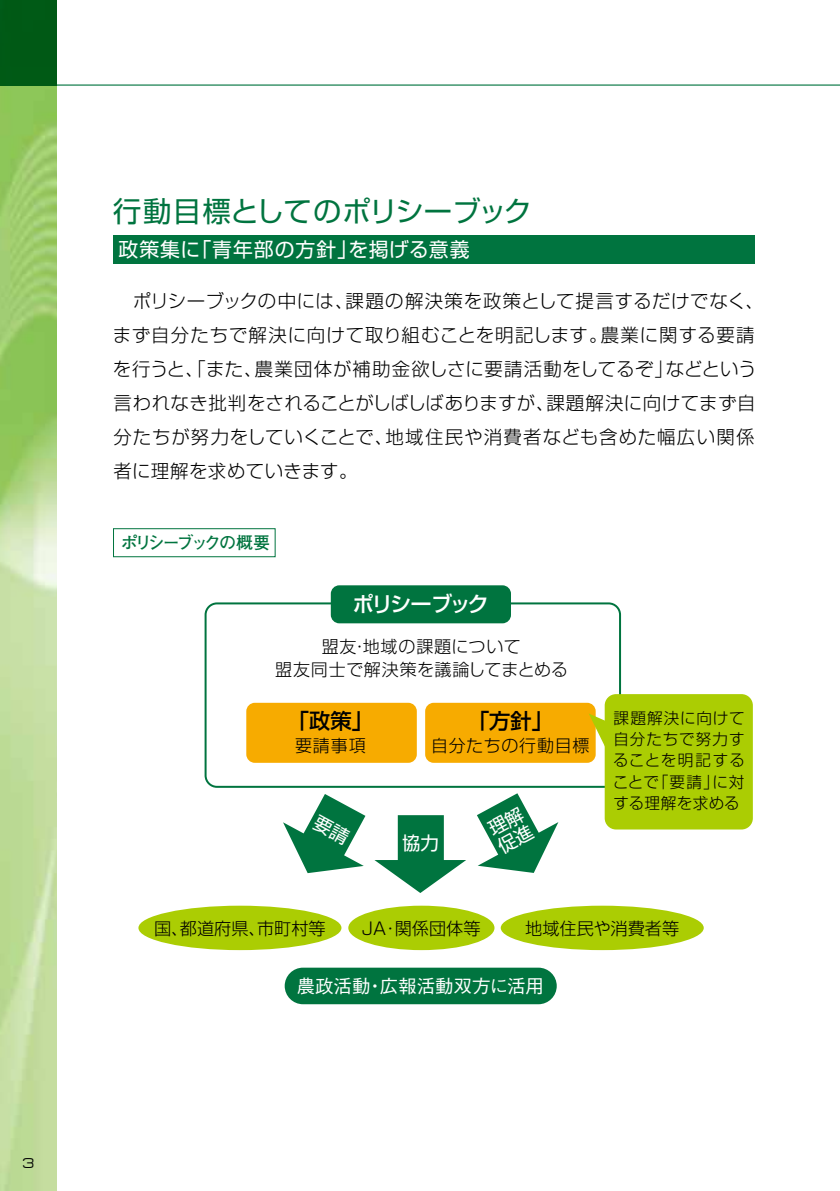
<style>
.page{position:relative;width:840px;height:1191px;background:#fff}
.page>*{position:absolute;margin:0;border:0;box-sizing:border-box;transform-origin:0 0}
.t1{font:28.4px "Shin Go Pro";color:#00743f}
.t2{font:500 21.2px "Shin Go Pro";color:#000}
.t3{font:500 21.2px "Shin Go Pro";letter-spacing:-.12em;color:#fff}
.t4{font:19.8px "Shin Go Pro";letter-spacing:.05em;color:#fff}
.t5{font:300 18.4px/34px "Shin Go Pro";letter-spacing:.035em;color:#000}
.t6{font:500 18.4px "Gothic BBB Pro";color:#fff}
.t7{font:18.4px/19.8px "Shin Go Pro";color:#fff}
.t8{font:300 17.2px "Shin Go Pro";color:#000}
.t9{font:300 17px/22.6px "Shin Go Pro";letter-spacing:.04em;color:#000;text-align:center}
.t10{font:700 17px "Futo Go B101 Pro";letter-spacing:-.165em;color:#00743f}
.t11{font:300 15.6px/21.2px "Shin Go Pro";letter-spacing:.05em;color:#000;text-align:justify}
.t12{font:14.2px "Minima Expanded S Si Expanded";color:#000}
</style>
<div class="page">
<hr style="left:0;top:84px;width:839px;height:2px;background:#00743f">
<img style="left:0;top:85px;width:57px;height:1106px">
<div style="left:0;top:0;width:57px;height:85px;background:#005915"></div>
<div style="left:138px;top:905px;width:203px;height:45px;background:#abcd03;border-radius:50%"></div>
<div style="left:500px;top:905px;width:203px;height:45px;background:#abcd03;border-radius:50%"></div>
<div style="left:348px;top:905px;width:146px;height:45px;background:#abcd03;border-radius:50%"></div>
<div style="left:204px;top:602px;width:416px;height:186px;border:2px solid #00743f;border-radius:11px"></div>
<div style="left:113px;top:235px;width:641px;height:29px;background:#00743f"></div>
<div style="left:284px;top:967px;width:272px;height:37px;background:#00743f;border-radius:18px"></div>
<div style="left:330px;top:585px;width:180px;height:38px;background:#00743f;border-radius:9px"></div>
<div style="left:246px;top:703px;width:170px;height:60px;background:#f7ab00;border-radius:9px"></div>
<div style="left:425px;top:703px;width:170px;height:60px;background:#f7ab00;border-radius:9px"></div>
<svg style="left:374px;top:815px;width:92px;height:78px"></svg>
<svg style="left:477px;top:793px;width:81px;height:80px"></svg>
<div style="left:604px;top:694px;width:148px;height:135px;background:#abcd03;border-radius:11px"></div>
<div style="left:113px;top:528px;width:162px;height:29px;border:1px solid #00743f"></div>
<svg style="left:589px;top:713px;width:16px;height:38px"></svg>
<svg style="left:283px;top:794px;width:82px;height:79px"></svg>
<p class="t12" style="left:22px;top:1155px;width:14px">3</p>
<h1 class="t1" style="left:113px;top:187px;width:420px">行動目標としてのポリシーブック</h1>
<p class="t4" style="left:118px;top:233px;width:352px">政策集に「青年部の方針」を掲げる意義</p>
<p class="t5" style="left:113px;top:282px;width:652px">　ポリシーブックの中には、課題の解決策を政策として提言するだけでなく、まず自分たちで解決に向けて取り組むことを明記します。農業に関する要請を行うと、「また、農業団体が補助金欲しさに要請活動をしてるぞ」などという言われなき批判をされることがしばしばありますが、課題解決に向けてまず自分たちが努力をしていくことで、地域住民や消費者なども含めた幅広い関係者に理解を求めていきます。</p>
<p class="t10" style="left:121px;top:529px;width:150px">ポリシーブックの概要</p>
<p class="t3" style="left:352px;top:586px;width:137px">ポリシーブック</p>
<p class="t9" style="left:275px;top:633px;width:294px">盟友・地域の課題について<br>盟友同士で解決策を議論してまとめる</p>
<p class="t2" style="left:288px;top:703px;width:87px">「政策」</p>
<p class="t9" style="left:295px;top:732px;width:72px">要請事項</p>
<p class="t2" style="left:468px;top:703px;width:87px">「方針」</p>
<p class="t9" style="left:431px;top:732px;width:160px">自分たちの行動目標</p>
<p class="t7" style="left:402px;top:831px;width:38px">協力</p>
<p class="t7" style="left:484px;top:819px;width:38px;rotate:-28deg">理解促進</p>
<p class="t11" style="left:612px;top:705px;width:134px">課題解決に向けて自分たちで努力することを明記することで「要請」に対する理解を求める</p>
<p class="t8" style="left:154px;top:914px;width:173px">国、都道府県、市町村等</p>
<p class="t8" style="left:362px;top:914px;width:120px">JA・関係団体等</p>
<p class="t8" style="left:525px;top:914px;width:155px">地域住民や消費者等</p>
<p class="t6" style="left:296px;top:971px;width:249px">農政活動・広報活動双方に活用</p>
</div>
